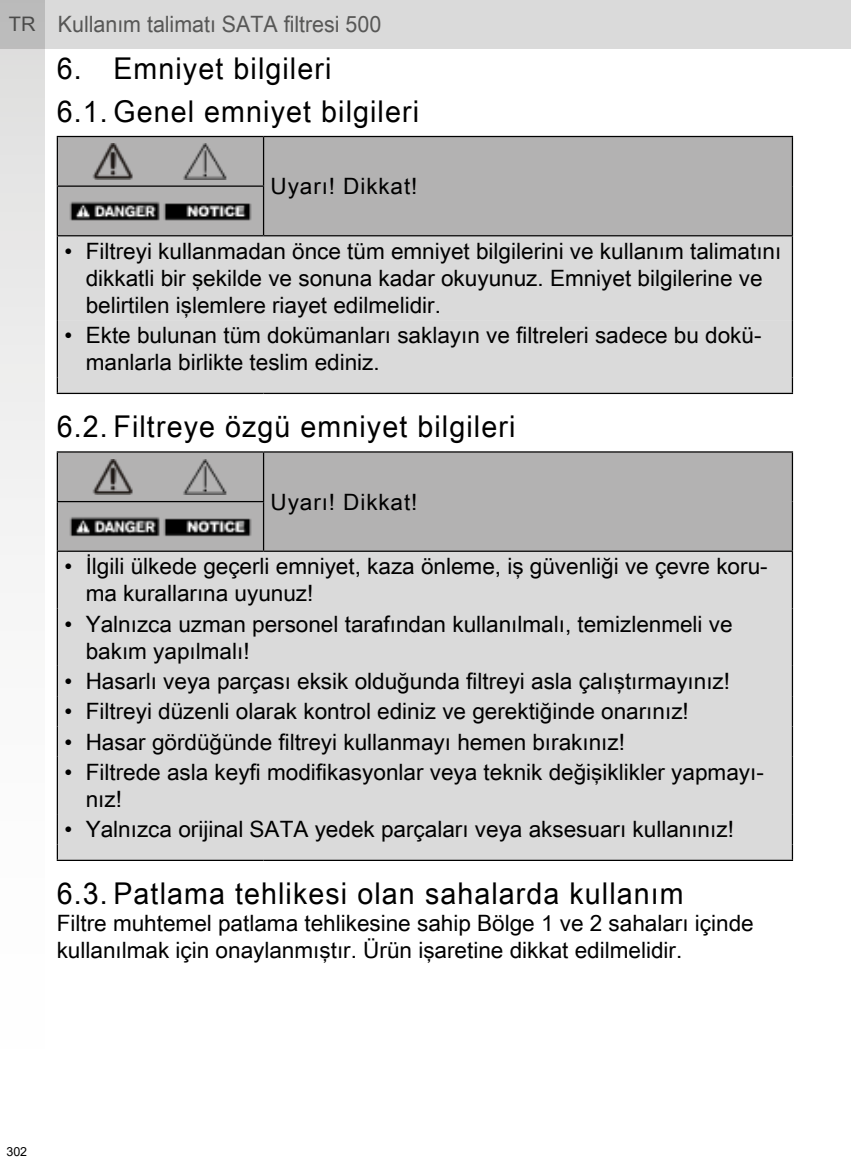
<style>
.page{position:relative;width:851px;height:1170px;background:#fff}
.page>*{position:absolute;margin:0;border:0;box-sizing:border-box;transform-origin:0 0}
.t1{font:30px/43px "Arial Unicode MS";letter-spacing:.04em;color:#000;scale:.95 1}
.t2{font:22.5px/27px "Arial Unicode MS";color:#000}
.t3{font:22.5px "Arial Unicode MS";color:#575756;scale:.95 1}
.t4{font:22.5px "Arial Unicode MS";letter-spacing:.04em;color:#000}
.t5{font:12.5px "Arial";color:#000}
.s1{font-size:20px}
</style>
<div class="page">
<div style="left:0;top:0;width:850px;height:49px;background:#dadada"></div>
<svg style="left:0;top:0;width:44px;height:555px"></svg>
<div style="left:58px;top:137px;width:733px;height:98px;background:#b3b2b2"></div>
<div style="left:57px;top:236px;width:735px;height:84px;background:#dadada"></div>
<div style="left:58px;top:320px;width:733px;height:73px;background:#dadada"></div>
<hr style="left:57px;top:236px;width:1px;height:84px;background:#000">
<hr style="left:791px;top:236px;width:2px;height:84px;background:#000">
<hr style="left:57px;top:320px;width:1px;height:57px;background:#000">
<hr style="left:791px;top:320px;width:2px;height:57px;background:#000">
<hr style="left:57px;top:136px;width:206px;height:1px;background:#000">
<hr style="left:57px;top:137px;width:1px;height:48px;background:#000">
<hr style="left:263px;top:136px;width:530px;height:1px;background:#000">
<hr style="left:263px;top:137px;width:1px;height:48px;background:#000">
<hr style="left:791px;top:137px;width:2px;height:49px;background:#000">
<hr style="left:57px;top:185px;width:207px;height:2px;background:#000">
<hr style="left:57px;top:187px;width:1px;height:48px;background:#000">
<hr style="left:263px;top:187px;width:1px;height:48px;background:#000">
<hr style="left:791px;top:186px;width:2px;height:49px;background:#000">
<hr style="left:57px;top:235px;width:206px;height:1px;background:#000">
<hr style="left:263px;top:235px;width:530px;height:1px;background:#000">
<svg style="left:57px;top:377px;width:1px;height:16px"></svg>
<svg style="left:791px;top:377px;width:2px;height:16px"></svg>
<hr style="left:57px;top:393px;width:206px;height:1px;background:#000">
<hr style="left:263px;top:393px;width:530px;height:1px;background:#000">
<img style="left:68px;top:144px;width:184px;height:35px">
<img style="left:68px;top:193px;width:184px;height:36px">
<div style="left:58px;top:452px;width:733px;height:98px;background:#b3b2b2"></div>
<div style="left:58px;top:552px;width:733px;height:307px;background:#dadada"></div>
<hr style="left:57px;top:552px;width:1px;height:56px;background:#000">
<hr style="left:791px;top:552px;width:2px;height:56px;background:#000">
<hr style="left:57px;top:608px;width:1px;height:57px;background:#000">
<hr style="left:791px;top:608px;width:2px;height:57px;background:#000">
<hr style="left:57px;top:665px;width:1px;height:31px;background:#000">
<hr style="left:791px;top:665px;width:2px;height:31px;background:#000">
<hr style="left:57px;top:696px;width:1px;height:30px;background:#000">
<hr style="left:791px;top:696px;width:2px;height:30px;background:#000">
<hr style="left:57px;top:726px;width:1px;height:30px;background:#000">
<hr style="left:791px;top:726px;width:2px;height:30px;background:#000">
<hr style="left:57px;top:756px;width:1px;height:58px;background:#000">
<hr style="left:791px;top:756px;width:2px;height:58px;background:#000">
<hr style="left:57px;top:451px;width:206px;height:1px;background:#000">
<hr style="left:57px;top:452px;width:1px;height:49px;background:#000">
<hr style="left:263px;top:451px;width:530px;height:1px;background:#000">
<hr style="left:263px;top:452px;width:1px;height:49px;background:#000">
<hr style="left:791px;top:452px;width:2px;height:49px;background:#000">
<hr style="left:57px;top:501px;width:207px;height:1px;background:#000">
<hr style="left:57px;top:502px;width:1px;height:48px;background:#000">
<hr style="left:263px;top:502px;width:1px;height:48px;background:#000">
<hr style="left:791px;top:501px;width:2px;height:49px;background:#000">
<hr style="left:57px;top:550px;width:206px;height:2px;background:#000">
<hr style="left:263px;top:550px;width:530px;height:2px;background:#000">
<hr style="left:57px;top:814px;width:1px;height:30px;background:#000">
<hr style="left:791px;top:814px;width:2px;height:30px;background:#000">
<svg style="left:57px;top:844px;width:1px;height:15px"></svg>
<svg style="left:791px;top:844px;width:2px;height:15px"></svg>
<hr style="left:57px;top:859px;width:206px;height:1px;background:#000">
<hr style="left:263px;top:859px;width:530px;height:1px;background:#000">
<img style="left:68px;top:459px;width:184px;height:35px">
<img style="left:68px;top:508px;width:184px;height:36px">
<p class="t3" style="left:9px;top:8px;width:393px"><span class="s1">TR</span> Kullanım talimatı SATA filtresi 500</p>
<h1 class="t1" style="left:57px;top:46px;width:383px">6. Emniyet bilgileri<br>6.1. Genel emniyet bilgileri</h1>
<p class="t4" style="left:270px;top:170px;width:148px">Uyarı! Dikkat!</p>
<p class="t2" style="left:86px;top:237px;width:697px;text-indent:-21px">• Filtreyi kullanmadan önce tüm emniyet bilgilerini ve kullanım talimatını dikkatli bir şekilde ve sonuna kadar okuyunuz. Emniyet bilgilerine ve belirtilen işlemlere riayet edilmelidir.</p>
<p class="t2" style="left:86px;top:321px;width:677px;text-indent:-21px">• Ekte bulunan tüm dokümanları saklayın ve filtreleri sadece bu dokü&shy;manlarla birlikte teslim ediniz.</p>
<h1 class="t1" style="left:57px;top:404px;width:484px">6.2. Filtreye özgü emniyet bilgileri</h1>
<p class="t4" style="left:270px;top:485px;width:148px">Uyarı! Dikkat!</p>
<p class="t2" style="left:86px;top:552px;width:683px;text-indent:-21px">• İlgili ülkede geçerli emniyet, kaza önleme, iş güvenliği ve çevre koru&shy;ma kurallarına uyunuz!</p>
<p class="t2" style="left:86px;top:609px;width:648px;text-indent:-21px">• Yalnızca uzman personel tarafından kullanılmalı, temizlenmeli ve bakım yapılmalı!</p>
<p class="t2" style="left:64px;top:667px;width:667px">• Hasarlı veya parçası eksik olduğunda filtreyi asla çalıştırmayınız!</p>
<p class="t2" style="left:64px;top:697px;width:625px">• Filtreyi düzenli olarak kontrol ediniz ve gerektiğinde onarınız!</p>
<p class="t2" style="left:64px;top:727px;width:562px">• Hasar gördüğünde filtreyi kullanmayı hemen bırakınız!</p>
<p class="t2" style="left:86px;top:758px;width:679px;text-indent:-21px">• Filtrede asla keyfi modifikasyonlar veya teknik değişiklikler yapmayı&shy;nız!</p>
<p class="t2" style="left:64px;top:815px;width:671px">• Yalnızca orijinal SATA yedek parçaları veya aksesuarı kullanınız!</p>
<h1 class="t1" style="left:57px;top:871px;width:661px">6.3. Patlama tehlikesi olan sahalarda kullanım</h1>
<p class="t2" style="left:57px;top:909px;width:698px">Filtre muhtemel patlama tehlikesine sahip Bölge 1 ve 2 sahaları içinde kullanılmak için onaylanmıştır. Ürün işaretine dikkat edilmelidir.</p>
<p class="t5" style="left:6px;top:1143px;width:22px">302</p>
</div>
